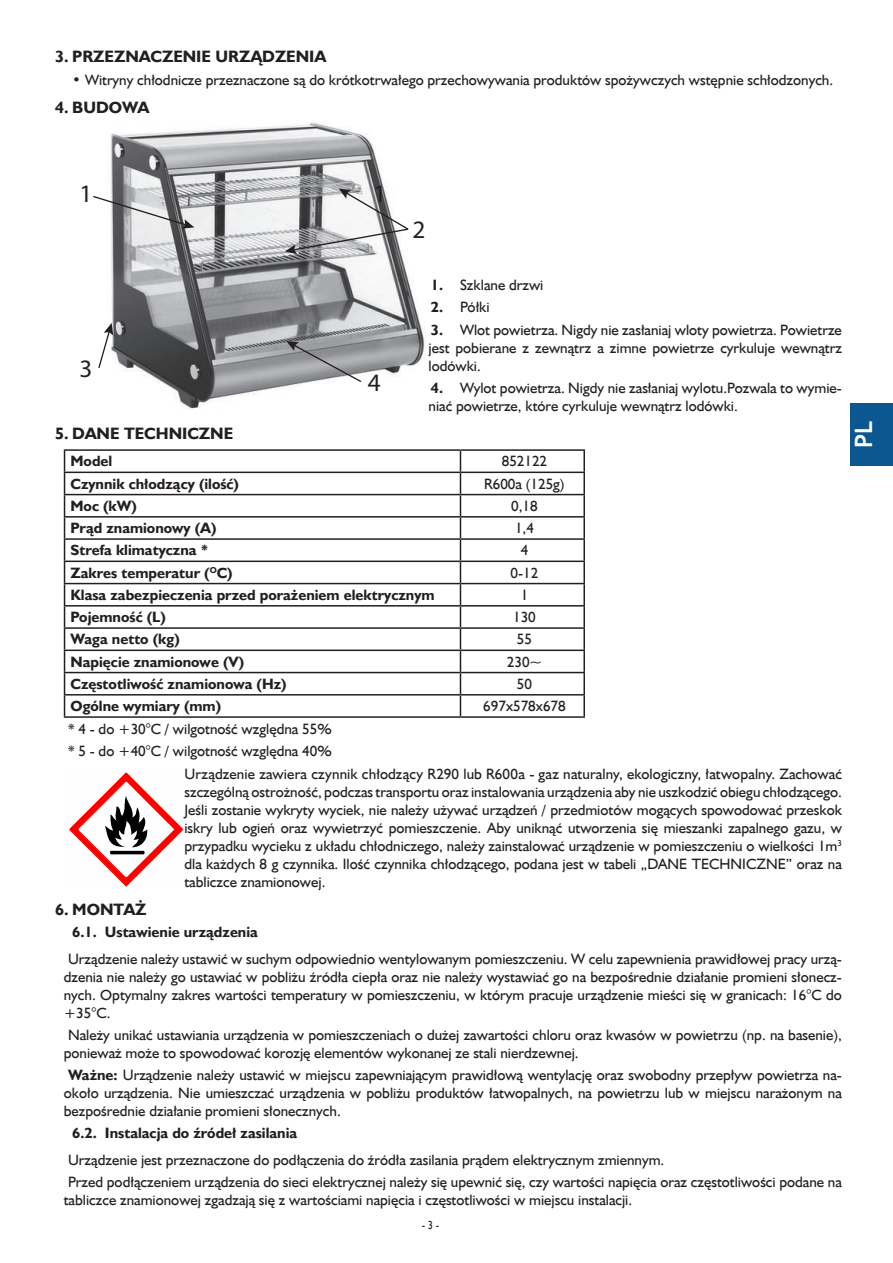
<style>
.page{position:relative;width:893px;height:1263px;background:#fff}
.page>*{position:absolute;margin:0;border:0;box-sizing:border-box;transform-origin:0 0}
.t1{font:25.2px "Myriad Pro";color:#231f20}
.t2{font:700 24px "Trebuchet MS";color:#fff}
.t3{font:700 16.5px "Humanst 521 EU";color:#231f20}
.Tekst_podstawowy{font:15px/18px "Humanst 521 EU";color:#231f20;text-align:justify}
.Tabela_opisy_Bold{font:700 15px "Humanst 521 EU";color:#231f20}
.Tabela_zawartość{font:15px "Humanst 521 EU";color:#231f20}
.t4{font:12px "Humanst 521 EU";color:#231f20;scale:.86 1}
.s1{font-weight:700}
</style>
<div class="page">
<div style="left:850px;top:403px;width:43px;height:63px;background:#0b5890"></div>
<img style="left:111px;top:121px;width:314px;height:288px">
<svg style="left:93px;top:195px;width:101px;height:34px"></svg>
<svg style="left:286px;top:341px;width:77px;height:42px;background:#9b9c9f"></svg>
<svg style="left:98px;top:323px;width:15px;height:46px"></svg>
<svg style="left:285px;top:188px;width:125px;height:66px"></svg>
<hr style="left:64px;top:449px;width:396px;height:2px;background:#231f20">
<hr style="left:460px;top:449px;width:125px;height:2px;background:#231f20">
<hr style="left:583px;top:451px;width:2px;height:21px;background:#231f20">
<hr style="left:64px;top:472px;width:396px;height:1px;background:#231f20">
<hr style="left:460px;top:472px;width:125px;height:1px;background:#231f20">
<hr style="left:583px;top:473px;width:2px;height:21px;background:#231f20">
<hr style="left:64px;top:494px;width:396px;height:1px;background:#231f20">
<hr style="left:460px;top:494px;width:125px;height:1px;background:#231f20">
<hr style="left:583px;top:495px;width:2px;height:21px;background:#231f20">
<hr style="left:64px;top:516px;width:396px;height:2px;background:#231f20">
<hr style="left:460px;top:516px;width:125px;height:2px;background:#231f20">
<hr style="left:583px;top:518px;width:2px;height:20px;background:#231f20">
<hr style="left:64px;top:538px;width:396px;height:2px;background:#231f20">
<hr style="left:460px;top:538px;width:125px;height:2px;background:#231f20">
<hr style="left:583px;top:540px;width:2px;height:21px;background:#231f20">
<hr style="left:64px;top:561px;width:396px;height:1px;background:#231f20">
<hr style="left:460px;top:561px;width:125px;height:1px;background:#231f20">
<hr style="left:583px;top:562px;width:2px;height:21px;background:#231f20">
<hr style="left:64px;top:583px;width:396px;height:1px;background:#231f20">
<hr style="left:460px;top:583px;width:125px;height:1px;background:#231f20">
<hr style="left:583px;top:584px;width:2px;height:21px;background:#231f20">
<hr style="left:64px;top:605px;width:396px;height:1px;background:#231f20">
<hr style="left:460px;top:605px;width:125px;height:1px;background:#231f20">
<hr style="left:583px;top:606px;width:2px;height:21px;background:#231f20">
<hr style="left:64px;top:627px;width:396px;height:2px;background:#231f20">
<hr style="left:460px;top:627px;width:125px;height:2px;background:#231f20">
<hr style="left:583px;top:629px;width:2px;height:20px;background:#231f20">
<hr style="left:64px;top:649px;width:396px;height:2px;background:#231f20">
<hr style="left:460px;top:649px;width:125px;height:2px;background:#231f20">
<hr style="left:583px;top:651px;width:2px;height:21px;background:#231f20">
<hr style="left:64px;top:672px;width:396px;height:1px;background:#231f20">
<hr style="left:460px;top:672px;width:125px;height:1px;background:#231f20">
<hr style="left:583px;top:673px;width:2px;height:21px;background:#231f20">
<hr style="left:64px;top:694px;width:396px;height:1px;background:#231f20">
<svg style="left:64px;top:451px;width:1px;height:265px"></svg>
<hr style="left:460px;top:694px;width:125px;height:1px;background:#231f20">
<svg style="left:460px;top:451px;width:1px;height:265px"></svg>
<hr style="left:583px;top:695px;width:2px;height:21px;background:#231f20">
<hr style="left:64px;top:716px;width:396px;height:2px;background:#231f20">
<hr style="left:460px;top:716px;width:125px;height:2px;background:#231f20">
<svg style="left:69px;top:772px;width:114px;height:115px"></svg>
<p class="t3" style="left:55px;top:46px;width:273px">3. PRZEZNACZENIE URZĄDZENIA</p>
<p class="Tekst_podstawowy" style="left:72px;top:70px;width:762px"><span class="s1">•</span> Witryny chłodnicze przeznaczone są do krótkotrwałego przechowywania produktów spożywczych wstępnie schłodzonych.</p>
<p class="t3" style="left:55px;top:97px;width:96px">4. BUDOWA</p>
<p class="t1" style="left:79px;top:178px;width:14px">1</p>
<p class="t1" style="left:373px;top:178px;width:14px">1</p>
<p class="t1" style="left:412px;top:214px;width:14px">2</p>
<p class="t1" style="left:79px;top:353px;width:14px">3</p>
<p class="t1" style="left:368px;top:367px;width:14px">4</p>
<p class="Tekst_podstawowy" style="left:431px;top:276px;width:114px"><span class="s1">1.</span> Szklane drzwi</p>
<p class="Tekst_podstawowy" style="left:431px;top:298px;width:60px"><span class="s1">2.</span> Półki</p>
<p class="Tekst_podstawowy" style="left:428px;top:320px;width:415px"><span class="s1">3.</span> Wlot powietrza. Nigdy nie zasłaniaj wloty powietrza. Powietrze jest pobierane z zewnątrz a zimne powietrze cyrkuluje wewnątrz lodówki.</p>
<p class="Tekst_podstawowy" style="left:428px;top:379px;width:415px"><span class="s1">4.</span> Wylot powietrza. Nigdy nie zasłaniaj wylotu.Pozwala to wymie&shy;niać powietrze, które cyrkuluje wewnątrz lodówki.</p>
<p class="t3" style="left:55px;top:423px;width:179px">5. DANE TECHNICZNE</p>
<p class="Tabela_opisy_Bold" style="left:71px;top:452px;width:43px">Model</p>
<p class="Tabela_zawartość" style="left:502px;top:452px;width:47px">852122</p>
<p class="Tabela_opisy_Bold" style="left:71px;top:474px;width:170px">Czynnik chłodzący (ilość)</p>
<p class="Tabela_zawartość" style="left:484px;top:474px;width:82px">R600a (125g)</p>
<p class="Tabela_opisy_Bold" style="left:71px;top:496px;width:68px">Moc (kW)</p>
<p class="Tabela_zawartość" style="left:511px;top:496px;width:28px">0,18</p>
<p class="Tabela_opisy_Bold" style="left:71px;top:519px;width:147px">Prąd znamionowy (A)</p>
<p class="Tabela_zawartość" style="left:515px;top:519px;width:20px">1,4</p>
<p class="Tabela_opisy_Bold" style="left:71px;top:541px;width:139px">Strefa klimatyczna *</p>
<p class="Tabela_zawartość" style="left:521px;top:541px;width:9px">4</p>
<p class="Tabela_opisy_Bold" style="left:71px;top:563px;width:164px">Zakres temperatur (<sup>O</sup>C)</p>
<p class="Tabela_zawartość" style="left:511px;top:563px;width:29px">0-12</p>
<p class="Tabela_opisy_Bold" style="left:71px;top:585px;width:366px">Klasa zabezpieczenia przed porażeniem elektrycznym</p>
<p class="Tabela_zawartość" style="left:521px;top:585px;width:9px">1</p>
<p class="Tabela_opisy_Bold" style="left:71px;top:608px;width:97px">Pojemność (L)</p>
<p class="Tabela_zawartość" style="left:513px;top:608px;width:24px">130</p>
<p class="Tabela_opisy_Bold" style="left:71px;top:630px;width:111px">Waga netto (kg)</p>
<p class="Tabela_zawartość" style="left:517px;top:630px;width:17px">55</p>
<p class="Tabela_opisy_Bold" style="left:71px;top:652px;width:175px">Napięcie znamionowe (V)</p>
<p class="Tabela_zawartość" style="left:507px;top:652px;width:37px">230~</p>
<p class="Tabela_opisy_Bold" style="left:71px;top:674px;width:218px">Częstotliwość znamionowa (Hz)</p>
<p class="Tabela_zawartość" style="left:517px;top:674px;width:17px">50</p>
<p class="Tabela_opisy_Bold" style="left:71px;top:697px;width:152px">Ogólne wymiary (mm)</p>
<p class="Tabela_zawartość" style="left:483px;top:697px;width:84px">697x578x678</p>
<p class="Tekst_podstawowy" style="left:68px;top:720px;width:265px">* 4 - do +30°C / wilgotność względna 55%</p>
<p class="Tekst_podstawowy" style="left:68px;top:742px;width:265px">* 5 - do +40°C / wilgotność względna 40%</p>
<p class="Tekst_podstawowy" style="left:184px;top:764px;width:659px">Urządzenie zawiera czynnik chłodzący R290 lub R600a - gaz naturalny, ekologiczny, łatwopalny. Zachować szczególną ostrożność, podczas transportu oraz instalowania urządzenia aby nie uszkodzić obiegu chłodzącego.<br>Jeśli zostanie wykryty wyciek, nie należy używać urządzeń / przedmiotów mogących spowodować przeskok iskry lub ogień oraz wywietrzyć pomieszczenie. Aby uniknąć utworzenia się mieszanki zapalnego gazu, w przypadku wycieku z układu chłodniczego, należy zainstalować urządzenie w pomieszczeniu o wielkości 1m<sup>3 </sup>dla każdych 8 g czynnika. Ilość czynnika chłodzącego, podana jest w tabeli „DANE TECHNICZNE” oraz na tabliczce znamionowej.</p>
<p class="t3" style="left:55px;top:899px;width:93px">6. MONTAŻ</p>
<p class="Tabela_opisy_Bold" style="left:72px;top:923px;width:187px">6.1. Ustawienie urządzenia</p>
<p class="Tekst_podstawowy" style="left:64px;top:949px;width:780px">Urządzenie należy ustawić w suchym odpowiednio wentylowanym pomieszczeniu. W celu zapewnienia prawidłowej pracy urzą&shy;dzenia nie należy go ustawiać w pobliżu źródła ciepła oraz nie należy wystawiać go na bezpośrednie działanie promieni słonecz&shy;nych. Optymalny zakres wartości temperatury w pomieszczeniu, w którym pracuje urządzenie mieści się w granicach: 16°C do +35°C.</p>
<p class="Tekst_podstawowy" style="left:64px;top:1026px;width:780px">Należy unikać ustawiania urządzenia w pomieszczeniach o dużej zawartości chloru oraz kwasów w powietrzu (np. na basenie), ponieważ może to spowodować korozję elementów wykonanej ze stali nierdzewnej.</p>
<p class="Tekst_podstawowy" style="left:64px;top:1066px;width:780px"><span class="s1">Ważne:</span> Urządzenie należy ustawić w miejscu zapewniającym prawidłową wentylację oraz swobodny przepływ powietrza na&shy;około urządzenia. Nie umieszczać urządzenia w pobliżu produktów łatwopalnych, na powietrzu lub w miejscu narażonym na bezpośrednie działanie promieni słonecznych.</p>
<p class="Tabela_opisy_Bold" style="left:72px;top:1124px;width:226px">6.2. Instalacja do źródeł zasilania</p>
<p class="Tekst_podstawowy" style="left:68px;top:1151px;width:598px">Urządzenie jest przeznaczone do podłączenia do źródła zasilania prądem elektrycznym zmiennym.</p>
<p class="Tekst_podstawowy" style="left:64px;top:1173px;width:780px">Przed podłączeniem urządzenia do sieci elektrycznej należy się upewnić się, czy wartości napięcia oraz częstotliwości podane na tabliczce znamionowej zgadzają się z wartościami napięcia i częstotliwości w miejscu instalacji.</p>
<p class="t4" style="left:422px;top:1217px;width:22px">- 3 -</p>
<h2 class="t2" style="left:849px;top:448px;width:29px;rotate:-90deg">PL</h2>
</div>
